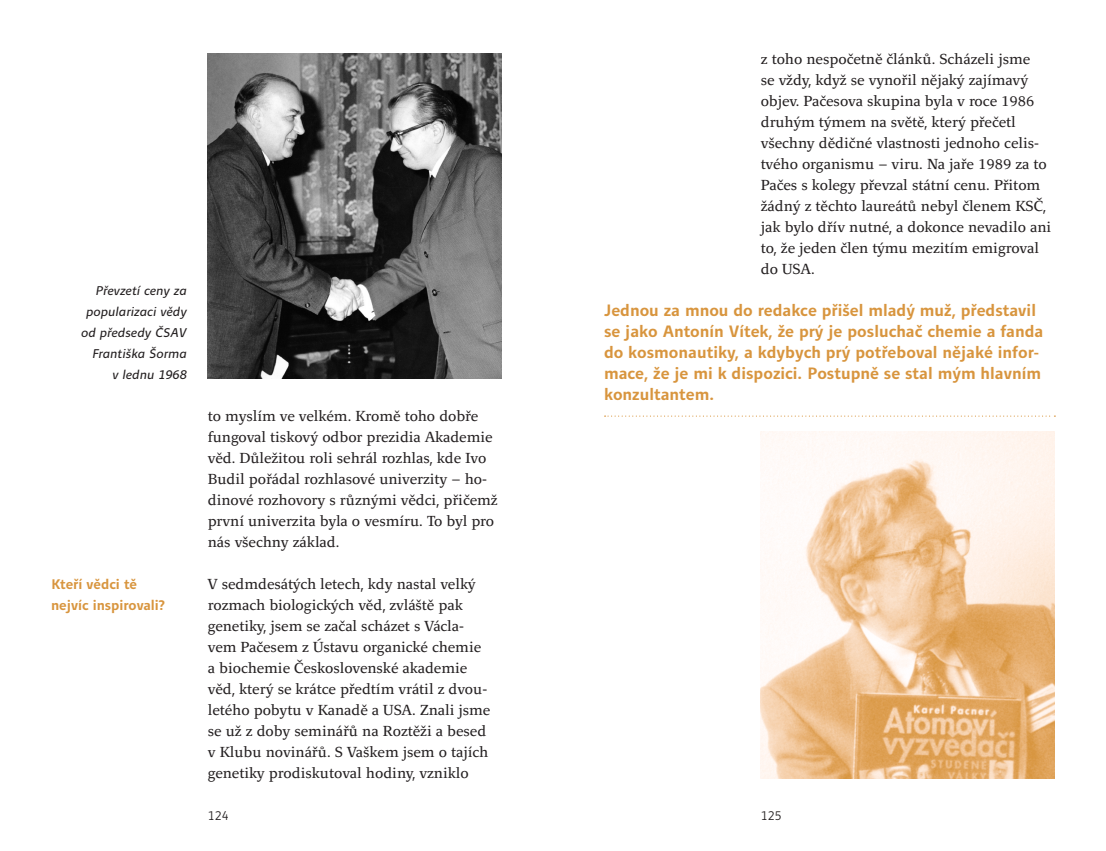
<style>
.page{position:relative;width:1106px;height:851px;background:#fff}
.page>*{position:absolute;margin:0;border:0;box-sizing:border-box;transform-origin:0 0}
.citát{font:700 19.5px/21px "Quodlibet Sans";color:#d8953e}
._1_odstavec{font:16.5px/21px "Quodlibet Serif";color:#231f20}
.otázka_4{font:700 16.5px/21px "Quodlibet Sans";color:#d8953e}
.popiska_levá{font:italic 15px/21px "Quodlibet Sans";color:#231f20;text-align:right}
.t1{font:300 15px "Quodlibet Sans";color:#231f20}
</style>
<div class="page">
<img style="left:208px;top:53px;width:294px;height:325px">
<img style="left:760px;top:431px;width:294px;height:347px">
<svg style="left:604px;top:415px;width:451px;height:1px"></svg>
<p class="popiska_levá" style="left:81px;top:279px;width:107px">Převzetí ceny za popularizaci vědy od předsedy ČSAV<br>Františka Šorma<br>v lednu 1968</p>
<p class="otázka_4" style="left:51px;top:573px;width:115px">Kteří vědci tě nejvíc inspirovali?</p>
<p class="_1_odstavec" style="left:760px;top:48px;width:292px">z toho nespočetně článků. Scházeli jsme<br>se vždy, když se vynořil nějaký zajímavý objev. Pačesova skupina byla v roce 1986 druhým týmem na světě, který přečetl všechny dědičné vlastnosti jednoho celis&shy;tvého organismu – viru. Na jaře 1989 za to Pačes s kolegy převzal státní cenu. Přitom žádný z těchto laureátů nebyl členem KSČ, jak bylo dřív nutné, a dokonce nevadilo ani to, že jeden člen týmu mezitím emigroval do USA.</p>
<p class="_1_odstavec" style="left:208px;top:405px;width:291px">to myslím ve velkém. Kromě toho dobře fungoval tiskový odbor prezidia Akademie věd. Důležitou roli sehrál rozhlas, kde Ivo Budil pořádal rozhlasové univerzity – ho&shy;dinové rozhovory s různými vědci, přičemž první univerzita byla o vesmíru. To byl pro nás všechny základ.</p>
<p class="_1_odstavec" style="left:208px;top:573px;width:284px">V sedmdesátých letech, kdy nastal velký rozmach biologických věd, zvláště pak genetiky, jsem se začal scházet s Václa&shy;vem Pačesem z Ústavu organické chemie a biochemie Československé akademie věd, který se krátce předtím vrátil z dvou&shy;letého pobytu v Kanadě a USA. Znali jsme se už z doby seminářů na Roztěži a besed v Klubu novinářů. S Vaškem jsem o tajích genetiky prodiskutoval hodiny, vzniklo</p>
<p class="citát" style="left:604px;top:299px;width:441px">Jednou za mnou do redakce přišel mladý muž, představil se jako Antonín Vítek, že prý je posluchač chemie a fanda do kosmonautiky, a kdybych prý potřeboval nějaké infor&shy;mace, že je mi k dispozici. Postupně se stal mým hlavním konzultantem.</p>
<p class="t1" style="left:208px;top:807px;width:22px">124</p>
<p class="t1" style="left:760px;top:807px;width:22px">125</p>
</div>
